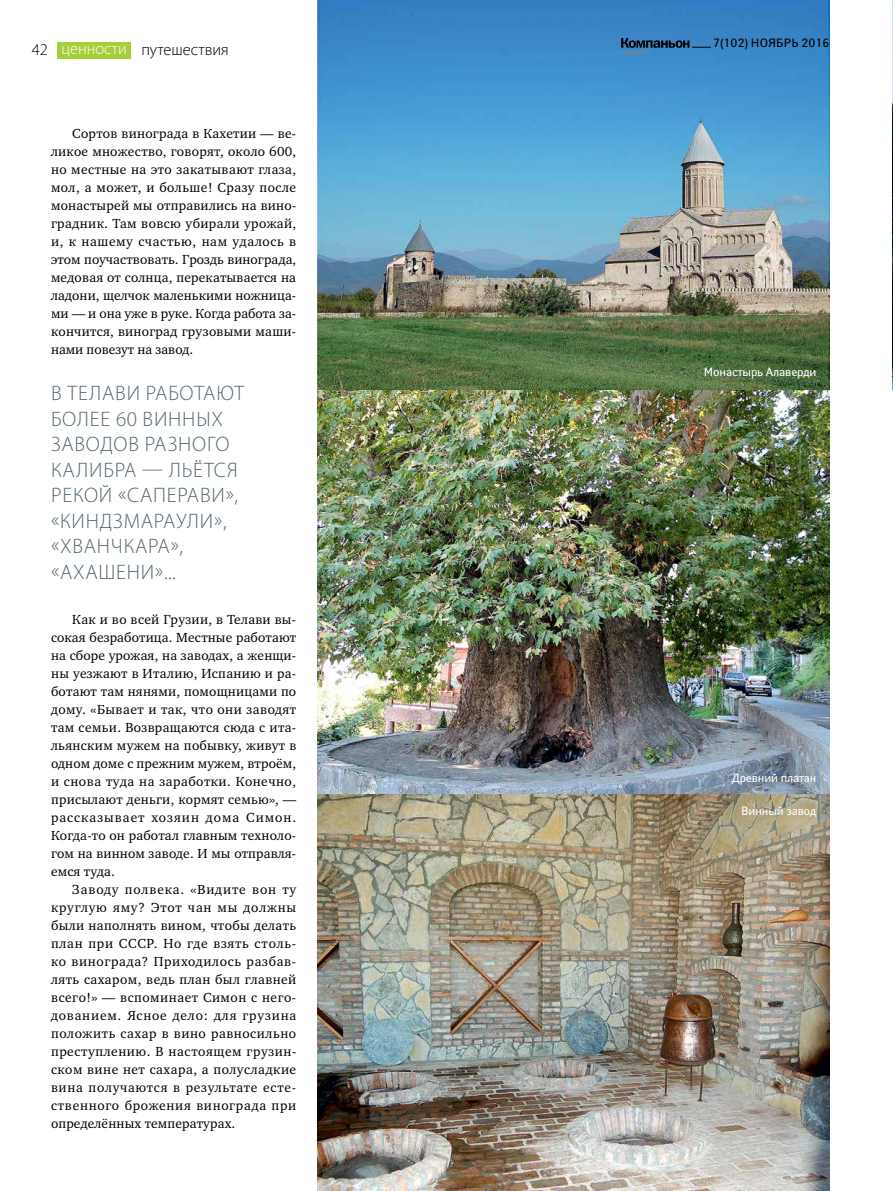
<style>
.page{position:relative;width:893px;height:1191px;background:#fff}
.page>*{position:absolute;margin:0;border:0;box-sizing:border-box;transform-origin:0 0}
.t1{font:300 21px/25.5px "Myriad Pro";letter-spacing:.04em;color:#546670}
.t2{font:300 16.5px "Myriad Pro";color:#000}
.t3{font:13.5px/18px "Charter ITC";letter-spacing:.015em;color:#000;text-align:justify}
.t4{font:12px "Yanus";letter-spacing:-.01em;color:#fff}
.t5{font:12px "Yanus";color:#000}
.s1{color:#fff}
</style>
<div class="page">
<img style="left:318px;top:390px;width:511px;height:404px">
<img style="left:318px;top:0;width:511px;height:390px">
<img style="left:318px;top:794px;width:511px;height:397px">
<img style="left:892px;top:0;width:1px;height:390px">
<svg style="left:621px;top:38px;width:90px;height:18px"></svg>
<div style="left:57px;top:42px;width:74px;height:17px;background:#a6ce39"></div>
<p class="t2" style="left:32px;top:40px;width:18px">42</p>
<p class="t2" style="left:62px;top:40px;width:169px"><span class="s1">ценности</span> путешествия</p>
<p class="t3" style="left:51px;top:124px;width:247px;text-indent:21px">Сортов винограда в Кахетии — ве&shy;ликое множество, говорят, около 600, но местные на это закатывают глаза, мол, а может, и больше! Сразу после монастырей мы отправились на вино&shy;градник. Там вовсю убирали урожай, и, к нашему счастью, нам удалось в этом поучаствовать. Гроздь винограда, медовая от солнца, перекатывается на ладони, щелчок маленькими ножница&shy;ми — и она уже в руке. Когда работа за&shy;кончится, виноград грузовыми маши&shy;нами повезут на завод.</p>
<h1 class="t1" style="left:51px;top:380px;width:195px">В ТЕЛАВИ РАБОТАЮТ<br>БОЛЕЕ 60 ВИННЫХ<br>ЗАВОДОВ РАЗНОГО<br>КАЛИБРА — ЛЬЁТСЯ<br>РЕКОЙ «САПЕРАВИ», «КИНДЗМАРАУЛИ», «ХВАНЧКАРА», «АХАШЕНИ»...</h1>
<p class="t3" style="left:51px;top:610px;width:247px;text-indent:21px">Как и во всей Грузии, в Телави вы&shy;сокая безработица. Местные работают на сборе урожая, на заводах, а женщи&shy;ны уезжают в Италию, Испанию и ра&shy;ботают там нянями, помощницами по дому. «Бывает и так, что они заводят там семьи. Возвращаются сюда с ита&shy;льянским мужем на побывку, живут в одном доме с прежним мужем, втроём, и снова туда на заработки. Конечно, присылают деньги, кормят семью», — рассказывает хозяин дома Симон.<br>Когда-то он работал главным техноло&shy;гом на винном заводе. И мы отправля&shy;емся туда.</p>
<p class="t3" style="left:51px;top:880px;width:247px;text-indent:21px">Заводу полвека. «Видите вон ту круглую яму? Этот чан мы должны были наполнять вином, чтобы делать план при СССР. Но где взять столь&shy;ко винограда? Приходилось разбав&shy;лять сахаром, ведь план был главней всего!» — вспоминает Симон с него&shy;дованием. Ясное дело: для грузина положить сахар в вино равносильно преступлению. В настоящем грузин&shy;ском вине нет сахара, а полусладкие вина получаются в результате есте&shy;ственного брожения винограда при определённых температурах.</p>
<p class="t5" style="left:713px;top:36px;width:118px">7(102) НОЯБРЬ 2016</p>
<p class="t4" style="left:704px;top:365px;width:114px">Монастырь Алаверди</p>
<p class="t4" style="left:732px;top:770px;width:86px">Древний платан</p>
<p class="t4" style="left:741px;top:803px;width:77px">Винный завод</p>
</div>
